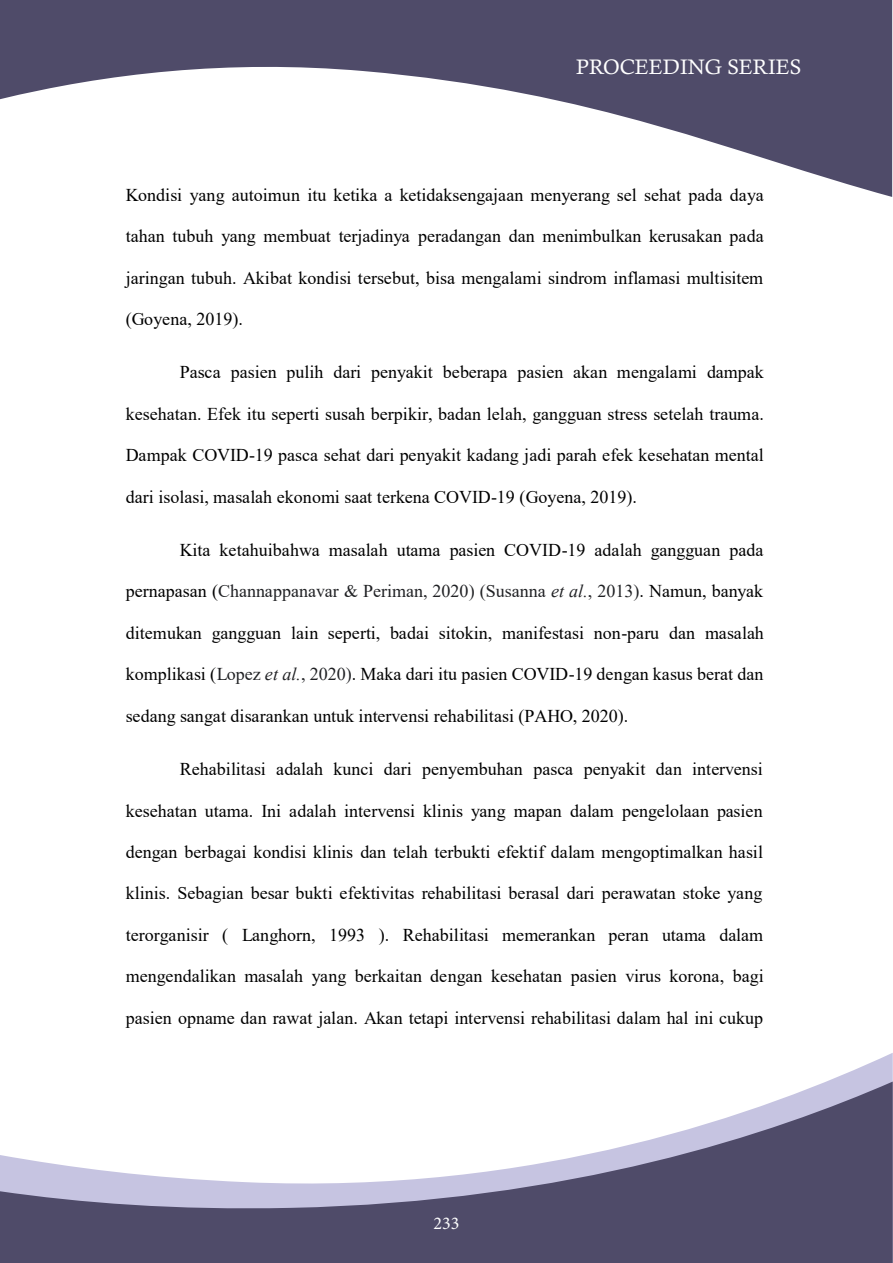
<style>
.page{position:relative;width:893px;height:1263px;background:#fff}
.page>*{position:absolute;margin:0;border:0;box-sizing:border-box;transform-origin:0 0}
.t1{font:21px "Calisto";color:#fff}
.t2{font:18px "Times New Roman";color:#000}
.t3{font:18px "Times New Roman";color:#202124}
.t4{font:18px "Minion Pro";color:#fff}
.s1{color:#000}
.s2{font-style:italic}
.s3{color:#202124}
.s4{font-style:italic;color:#202124}
</style>
<div class="page">
<svg style="left:828px;top:1053px;width:65px;height:28px"></svg>
<svg style="left:0;top:1081px;width:893px;height:182px"></svg>
<svg style="left:0;top:0;width:892px;height:197px;fill:#4f4b69"></svg>
<p class="t1" style="left:576px;top:55px;width:227px">PROCEEDING SERIES</p>
<p class="t2" style="left:126px;top:182px;width:639px">Kondisi yang autoimun itu ketika a ketidaksengajaan menyerang sel sehat pada daya</p>
<p class="t2" style="left:126px;top:223px;width:639px">tahan tubuh yang membuat terjadinya peradangan dan menimbulkan kerusakan pada</p>
<p class="t2" style="left:126px;top:265px;width:639px">jaringan tubuh. Akibat kondisi tersebut, bisa mengalami sindrom inflamasi multisitem</p>
<p class="t2" style="left:126px;top:306px;width:119px">(Goyena, 2019).</p>
<p class="t2" style="left:180px;top:360px;width:586px">Pasca pasien pulih dari penyakit beberapa pasien akan mengalami dampak</p>
<p class="t2" style="left:126px;top:401px;width:640px">kesehatan. Efek itu seperti susah berpikir, badan lelah, gangguan stress setelah trauma.</p>
<p class="t2" style="left:126px;top:442px;width:640px">Dampak COVID-19 pasca sehat dari penyakit kadang jadi parah efek kesehatan mental</p>
<p class="t2" style="left:126px;top:484px;width:513px">dari isolasi, masalah ekonomi saat terkena COVID-19 (Goyena, 2019).</p>
<p class="t2" style="left:180px;top:537px;width:585px">Kita ketahuibahwa masalah utama pasien COVID-19 adalah gangguan pada</p>
<p class="t3" style="left:126px;top:579px;width:639px"><span class="s1">pernapasan (</span>Channappanavar &amp; Periman, 2020) (Susanna <span class="s2">et al.</span>, 2013)<span class="s1">. Namun, banyak</span></p>
<p class="t2" style="left:126px;top:620px;width:640px">ditemukan gangguan lain seperti, badai sitokin, manifestasi non-paru dan masalah</p>
<p class="t2" style="left:126px;top:661px;width:639px">komplikasi (<span class="s3">Lopez</span> <span class="s4">et al.</span><span class="s3">, 2020)</span>. Maka dari itu pasien COVID-19 dengan kasus berat dan</p>
<p class="t2" style="left:126px;top:703px;width:504px">sedang sangat disarankan untuk intervensi rehabilitasi (PAHO, 2020).</p>
<p class="t2" style="left:180px;top:756px;width:585px">Rehabilitasi adalah kunci dari penyembuhan pasca penyakit dan intervensi</p>
<p class="t2" style="left:126px;top:798px;width:638px">kesehatan utama. Ini adalah intervensi klinis yang mapan dalam pengelolaan pasien</p>
<p class="t2" style="left:126px;top:839px;width:639px">dengan berbagai kondisi klinis dan telah terbukti efektif dalam mengoptimalkan hasil</p>
<p class="t2" style="left:126px;top:881px;width:638px">klinis. Sebagian besar bukti efektivitas rehabilitasi berasal dari perawatan stoke yang</p>
<p class="t2" style="left:126px;top:922px;width:639px">terorganisir ( Langhorn, 1993 ). Rehabilitasi memerankan peran utama dalam</p>
<p class="t2" style="left:126px;top:963px;width:639px">mengendalikan masalah yang berkaitan dengan kesehatan pasien virus korona, bagi</p>
<p class="t2" style="left:126px;top:1005px;width:639px">pasien opname dan rawat jalan. Akan tetapi intervensi rehabilitasi dalam hal ini cukup</p>
<p class="t4" style="left:433px;top:1211px;width:27px">233</p>
</div>
